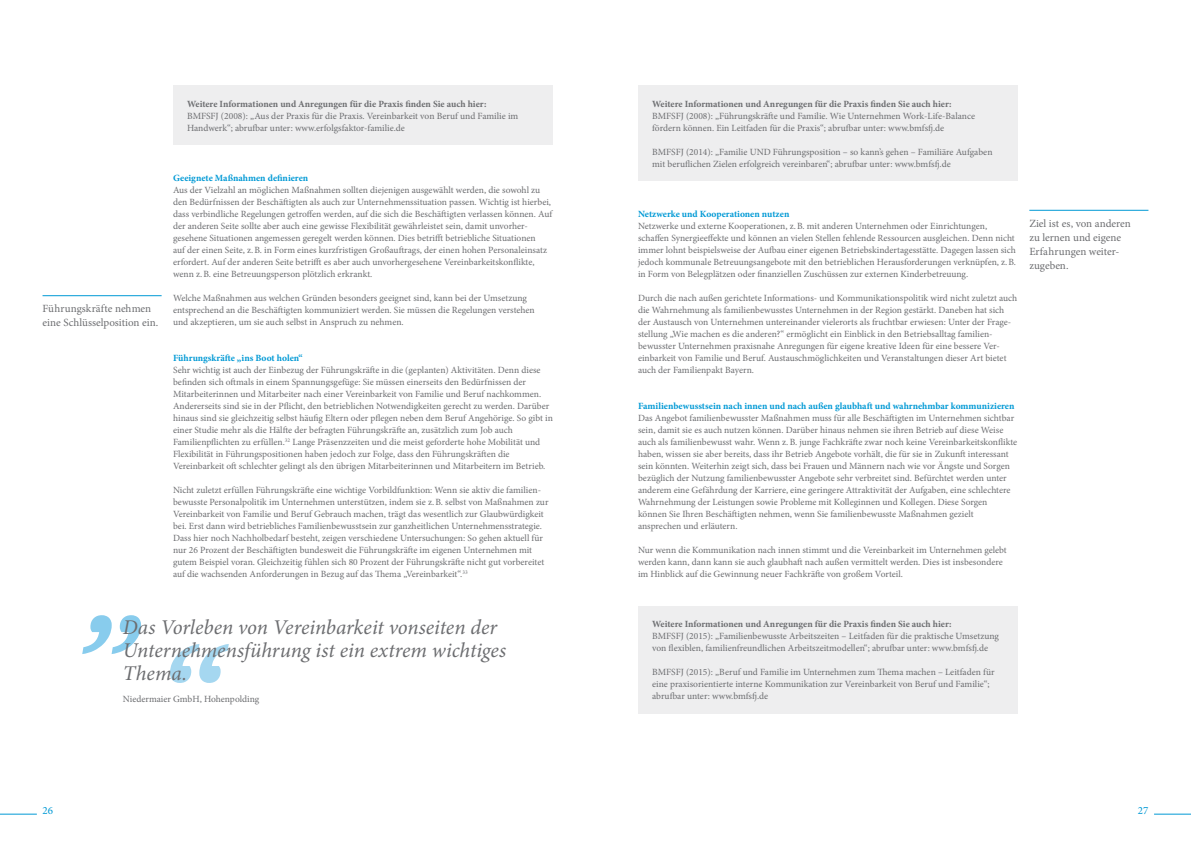
<style>
.page{position:relative;width:1191px;height:842px;background:#fff}
.page>*{position:absolute;margin:0;border:0;box-sizing:border-box;transform-origin:0 0}
.t1{font:italic 21px/23px "Minion Pro";letter-spacing:-.005em;color:#6c6d70}
.t2{font:11px/14px "Minion Pro";color:#6c6d70}
.t3{font:11px "Minion Pro";color:#0099d5}
.t4{font:9.5px/12px "Minion Pro";color:#6c6d70}
.t5{font:700 9.5px "Minion Pro";color:#6c6d70}
.t6{font:700 9.5px "Minion Pro";color:#0099d5}
</style>
<div class="page">
<hr style="left:1154px;top:814px;width:37px;height:1px;background:#0099d5">
<hr style="left:0;top:814px;width:37px;height:1px;background:#0099d5">
<svg style="left:170px;top:644px;width:59px;height:39px"></svg>
<svg style="left:82px;top:615px;width:59px;height:39px"></svg>
<hr style="left:1029px;top:210px;width:119px;height:1px;background:#0099d5">
<hr style="left:43px;top:295px;width:119px;height:1px;background:#0099d5">
<div style="left:638px;top:86px;width:380px;height:95px;background:#eeeeef"></div>
<div style="left:638px;top:606px;width:380px;height:107px;background:#eeeeef"></div>
<div style="left:173px;top:86px;width:379px;height:59px;background:#eeeeef"></div>
<p class="t5" style="left:187px;top:97px;width:301px">Weitere Informationen und Anregungen für die Praxis finden Sie auch hier:</p>
<p class="t4" style="left:187px;top:110px;width:333px">BMFSFJ (2008): „Aus der Praxis für die Praxis. Vereinbarkeit von Beruf und Familie im<br>Handwerk“; abrufbar unter: www.erfolgsfaktor-familie.de</p>
<p class="t2" style="left:43px;top:301px;width:117px">Führungskräfte nehmen eine Schlüsselposition ein.</p>
<p class="t6" style="left:173px;top:172px;width:137px">Geeignete Maßnahmen definieren</p>
<p class="t4" style="left:173px;top:184px;width:380px">Aus der Vielzahl an möglichen Maßnahmen sollten diejenigen ausgewählt werden, die sowohl zu den Bedürfnissen der Beschäftigten als auch zur Unternehmenssituation passen. Wichtig ist hierbei, dass verbindliche Regelungen getroffen werden, auf die sich die Beschäftigten verlassen können. Auf der anderen Seite sollte aber auch eine gewisse Flexibilität gewährleistet sein, damit unvorher&shy;gesehene Situationen angemessen geregelt werden können. Dies betrifft betriebliche Situationen<br>auf der einen Seite, z.B. in Form eines kurzfristigen Großauftrags, der einen hohen Personaleinsatz erfordert. Auf der anderen Seite betrifft es aber auch unvorhergesehene Vereinbarkeitskonflikte, wenn z.B. eine Betreuungsperson plötzlich erkrankt.</p>
<p class="t4" style="left:173px;top:292px;width:363px">Welche Maßnahmen aus welchen Gründen besonders geeignet sind, kann bei der Umsetzung entsprechend an die Beschäftigten kommuniziert werden. Sie müssen die Regelungen verstehen und akzeptieren, um sie auch selbst in Anspruch zu nehmen.</p>
<p class="t6" style="left:173px;top:352px;width:131px">Führungskräfte „ins Boot holen“</p>
<p class="t4" style="left:173px;top:364px;width:381px">Sehr wichtig ist auch der Einbezug der Führungskräfte in die (geplanten) Aktivitäten. Denn diese befinden sich oftmals in einem Spannungsgefüge: Sie müssen einerseits den Bedürfnissen der Mitarbeiterinnen und Mitarbeiter nach einer Vereinbarkeit von Familie und Beruf nachkommen.<br>Andererseits sind sie in der Pflicht, den betrieblichen Notwendigkeiten gerecht zu werden. Darüber hinaus sind sie gleichzeitig selbst häufig Eltern oder pflegen neben dem Beruf Angehörige. So gibt in einer Studie mehr als die Hälfte der befragten Führungskräfte an, zusätzlich zum Job auch Familienpflichten zu erfüllen.<sup>32</sup> Lange Präsenzzeiten und die meist geforderte hohe Mobilität und Flexibilität in Führungspositionen haben jedoch zur Folge, dass den Führungskräften die Vereinbarkeit oft schlechter gelingt als den übrigen Mitarbeiterinnen und Mitarbeitern im Betrieb.</p>
<p class="t4" style="left:173px;top:484px;width:377px">Nicht zuletzt erfüllen Führungskräfte eine wichtige Vorbildfunktion: Wenn sie aktiv die familien&shy;bewusste Personalpolitik im Unternehmen unterstützen, indem sie z.B. selbst von Maßnahmen zur Vereinbarkeit von Familie und Beruf Gebrauch machen, trägt das wesentlich zur Glaubwürdigkeit bei. Erst dann wird betriebliches Familienbewusstsein zur ganzheitlichen Unternehmensstrategie.<br>Dass hier noch Nachholbedarf besteht, zeigen verschiedene Untersuchungen: So gehen aktuell für nur 26 Prozent der Beschäftigten bundesweit die Führungskräfte im eigenen Unternehmen mit gutem Beispiel voran. Gleichzeitig fühlen sich 80 Prozent der Führungskräfte nicht gut vorbereitet auf die wachsenden Anforderungen in Bezug auf das Thema „Vereinbarkeit“.<sup>33</sup></p>
<h1 class="t1" style="left:123px;top:615px;width:385px">Das Vorleben von Vereinbarkeit vonseiten der<br>Unternehmensführung ist ein extrem wichtiges<br>Thema.</h1>
<p class="t4" style="left:123px;top:693px;width:138px">Niedermaier GmbH, Hohenpolding</p>
<p class="t5" style="left:652px;top:97px;width:301px">Weitere Informationen und Anregungen für die Praxis finden Sie auch hier:</p>
<p class="t4" style="left:652px;top:110px;width:324px">BMFSFJ (2008): „Führungskräfte und Familie. Wie Unternehmen Work-Life-Balance fördern können. Ein Leitfaden für die Praxis“; abrufbar unter: www.bmfsfj.de</p>
<p class="t4" style="left:652px;top:146px;width:342px">BMFSFJ (2014): „Familie UND Führungsposition – so kann’s gehen – Familiäre Aufgaben mit beruflichen Zielen erfolgreich vereinbaren“; abrufbar unter: www.bmfsfj.de</p>
<p class="t6" style="left:638px;top:207px;width:153px">Netzwerke und Kooperationen nutzen</p>
<p class="t4" style="left:638px;top:220px;width:379px">Netzwerke und externe Kooperationen, z.B. mit anderen Unternehmen oder Einrichtungen, schaffen Synergieeffekte und können an vielen Stellen fehlende Ressourcen ausgleichen. Denn nicht immer lohnt beispielsweise der Aufbau einer eigenen Betriebskindertagesstätte. Dagegen lassen sich jedoch kommunale Betreuungsangebote mit den betrieblichen Herausforderungen verknüpfen, z.B. in Form von Belegplätzen oder finanziellen Zuschüssen zur externen Kinderbetreuung.</p>
<p class="t4" style="left:638px;top:292px;width:381px">Durch die nach außen gerichtete Informations- und Kommunikationspolitik wird nicht zuletzt auch die Wahrnehmung als familienbewusstes Unternehmen in der Region gestärkt. Daneben hat sich der Austausch von Unternehmen untereinander vielerorts als fruchtbar erwiesen: Unter der Frage&shy;stellung „Wie machen es die anderen?“ ermöglicht ein Einblick in den Betriebsalltag familien&shy;bewusster Unternehmen praxisnahe Anregungen für eigene kreative Ideen für eine bessere Ver&shy;einbarkeit von Familie und Beruf. Austauschmöglichkeiten und Veranstaltungen dieser Art bietet auch der Familienpakt Bayern.</p>
<p class="t6" style="left:638px;top:399px;width:378px">Familienbewusstsein nach innen und nach außen glaubhaft und wahrnehmbar kommunizieren</p>
<p class="t4" style="left:638px;top:412px;width:381px">Das Angebot familienbewusster Maßnahmen muss für alle Beschäftigten im Unternehmen sichtbar sein, damit sie es auch nutzen können. Darüber hinaus nehmen sie ihren Betrieb auf diese Weise auch als familienbewusst wahr. Wenn z.B. junge Fachkräfte zwar noch keine Vereinbarkeitskonflikte haben, wissen sie aber bereits, dass ihr Betrieb Angebote vorhält, die für sie in Zukunft interessant sein könnten. Weiterhin zeigt sich, dass bei Frauen und Männern nach wie vor Ängste und Sorgen bezüglich der Nutzung familienbewusster Angebote sehr verbreitet sind. Befürchtet werden unter anderem eine Gefährdung der Karriere, eine geringere Attraktivität der Aufgaben, eine schlechtere Wahrnehmung der Leistungen sowie Probleme mit Kolleginnen und Kollegen. Diese Sorgen können Sie Ihren Beschäftigten nehmen, wenn Sie familienbewusste Maßnahmen gezielt ansprechen und erläutern.</p>
<p class="t4" style="left:638px;top:544px;width:370px">Nur wenn die Kommunikation nach innen stimmt und die Vereinbarkeit im Unternehmen gelebt werden kann, dann kann sie auch glaubhaft nach außen vermittelt werden. Dies ist insbesondere im Hinblick auf die Gewinnung neuer Fachkräfte von großem Vorteil.</p>
<p class="t2" style="left:1029px;top:216px;width:103px">Ziel ist es, von anderen zu lernen und eigene<br>Erfahrungen weiter&shy;zugeben.</p>
<p class="t5" style="left:652px;top:617px;width:301px">Weitere Informationen und Anregungen für die Praxis finden Sie auch hier:</p>
<p class="t4" style="left:652px;top:630px;width:348px">BMFSFJ (2015): „Familienbewusste Arbeitszeiten – Leitfaden für die praktische Umsetzung von flexiblen, familienfreundlichen Arbeitszeitmodellen“; abrufbar unter: www.bmfsfj.de</p>
<p class="t4" style="left:652px;top:666px;width:344px">BMFSFJ (2015): „Beruf und Familie im Unternehmen zum Thema machen – Leitfaden für eine praxisorientierte interne Kommunikation zur Vereinbarkeit von Beruf und Familie“; abrufbar unter: www.bmfsfj.de</p>
<p class="t3" style="left:43px;top:803px;width:12px">26</p>
<p class="t3" style="left:1137px;top:803px;width:12px">27</p>
</div>
